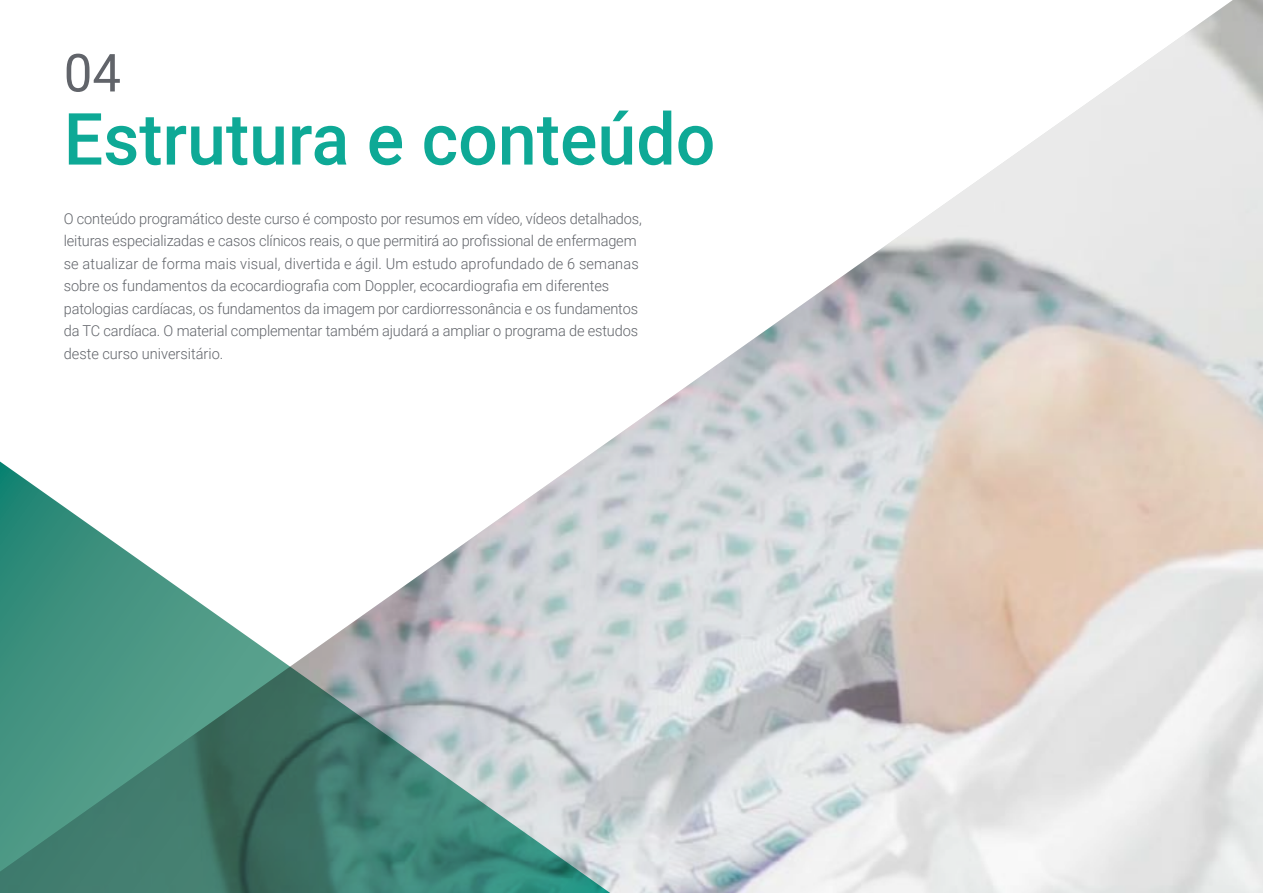
<style>
.page{position:relative;width:1263px;height:893px;background:#fff}
.page>*{position:absolute;margin:0;border:0;box-sizing:border-box;transform-origin:0 0}
.t1{font:500 72px "Roboto";color:#0ea996}
.t2{font:52.5px "Roboto";color:#61646a}
.t3{font:300 15px/22.5px "Roboto";letter-spacing:-.01em;color:#61646a}
</style>
<div class="page">
<img style="left:602px;top:0;width:661px;height:893px">
<svg style="left:0;top:446px;width:640px;height:447px"></svg>
<h2 class="t2" style="left:64px;top:36px;width:59px">04</h2>
<h1 class="t1" style="left:64px;top:89px;width:653px">Estrutura e conteúdo</h1>
<p class="t3" style="left:64px;top:207px;width:580px">O conteúdo programático deste curso é composto por resumos em vídeo, vídeos detalhados, leituras especializadas e casos clínicos reais, o que permitirá ao profissional de enfermagem se atualizar de forma mais visual, divertida e ágil. Um estudo aprofundado de 6 semanas sobre os fundamentos da ecocardiografia com Doppler, ecocardiografia em diferentes patologias cardíacas, os fundamentos da imagem por cardiorressonância e os fundamentos da TC cardíaca. O material complementar também ajudará a ampliar o programa de estudos deste curso universitário.</p>
</div>
